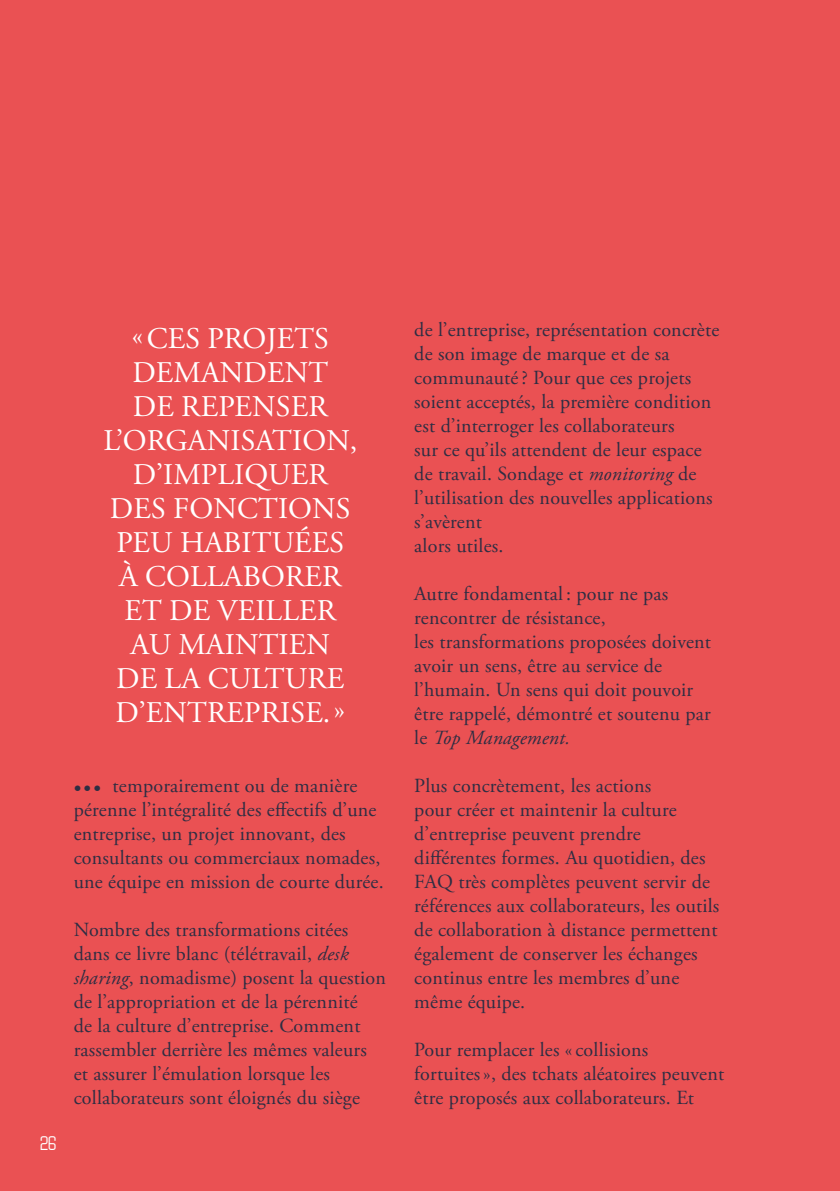
<style>
.page{position:relative;width:840px;height:1191px;background:#fff}
.page>*{position:absolute;margin:0;border:0;box-sizing:border-box;transform-origin:0 0}
.t1{font:30px/34px "Adobe Garamond Pro";letter-spacing:.005em;color:#fff;text-align:center}
.t2{font:20px/24px "Adobe Garamond Pro";letter-spacing:.01em;color:#2f2e43}
.t3{font:16px "Nikoleta";color:#fff}
.s1{font-style:italic}
</style>
<div class="page">
<div style="left:0;top:0;width:839px;height:1191px;background:#ea5153"></div>
<h1 class="t1" style="left:103px;top:322px;width:255px">«CES PROJETS<br>DEMANDENT<br>DE REPENSER<br>L’ORGANISATION,<br>D’IMPLIQUER<br>DES FONCTIONS<br>PEU HABITUÉES<br>À COLLABORER<br>ET DE VEILLER<br>AU MAINTIEN<br>DE LA CULTURE<br>D’ENTREPRISE.»</h1>
<p class="t3" style="left:40px;top:1130px;width:18px">26</p>
<p class="t2" style="left:74px;top:774px;width:311px;text-indent:39px">temporairement ou de manière pérenne l’intégralité des effectifs d’une entreprise, un projet innovant, des consultants ou commerciaux nomades, une équipe en mission de courte durée.</p>
<p class="t2" style="left:74px;top:918px;width:313px">Nombre des transformations citées dans ce livre blanc (télétravail, <span class="s1">desk sharing</span>, nomadisme) posent la question de l’appropriation et de la pérennité<br>de la culture d’entreprise. Comment rassembler derrière les mêmes valeurs et assurer l’émulation lorsque les collaborateurs sont éloignés du siège</p>
<p class="t2" style="left:74px;top:778px;width:29px">•••</p>
<p class="t2" style="left:414px;top:318px;width:306px">de l’entreprise, représentation concrète de son image de marque et de sa communauté? Pour que ces projets soient acceptés, la première condition est d’interroger les collaborateurs<br>sur ce qu’ils attendent de leur espace de travail. Sondage et <span class="s1">monitoring</span> de l’utilisation des nouvelles applications s’avèrent<br>alors utiles.</p>
<p class="t2" style="left:414px;top:582px;width:298px">Autre fondamental : pour ne pas rencontrer de résistance,<br>les transformations proposées doivent avoir un sens, être au service de l’humain. Un sens qui doit pouvoir être rappelé, démontré et soutenu par le <span class="s1">Top Management.</span></p>
<p class="t2" style="left:414px;top:774px;width:306px">Plus concrètement, les actions<br>pour créer et maintenir la culture d’entreprise peuvent prendre différentes formes. Au quotidien, des FAQ très complètes peuvent servir de références aux collaborateurs, les outils de collaboration à distance permettent également de conserver les échanges continus entre les membres d’une même équipe.</p>
<p class="t2" style="left:414px;top:1038px;width:311px">Pour remplacer les « collisions fortuites», des tchats aléatoires peuvent être proposés aux collaborateurs. Et</p>
</div>
